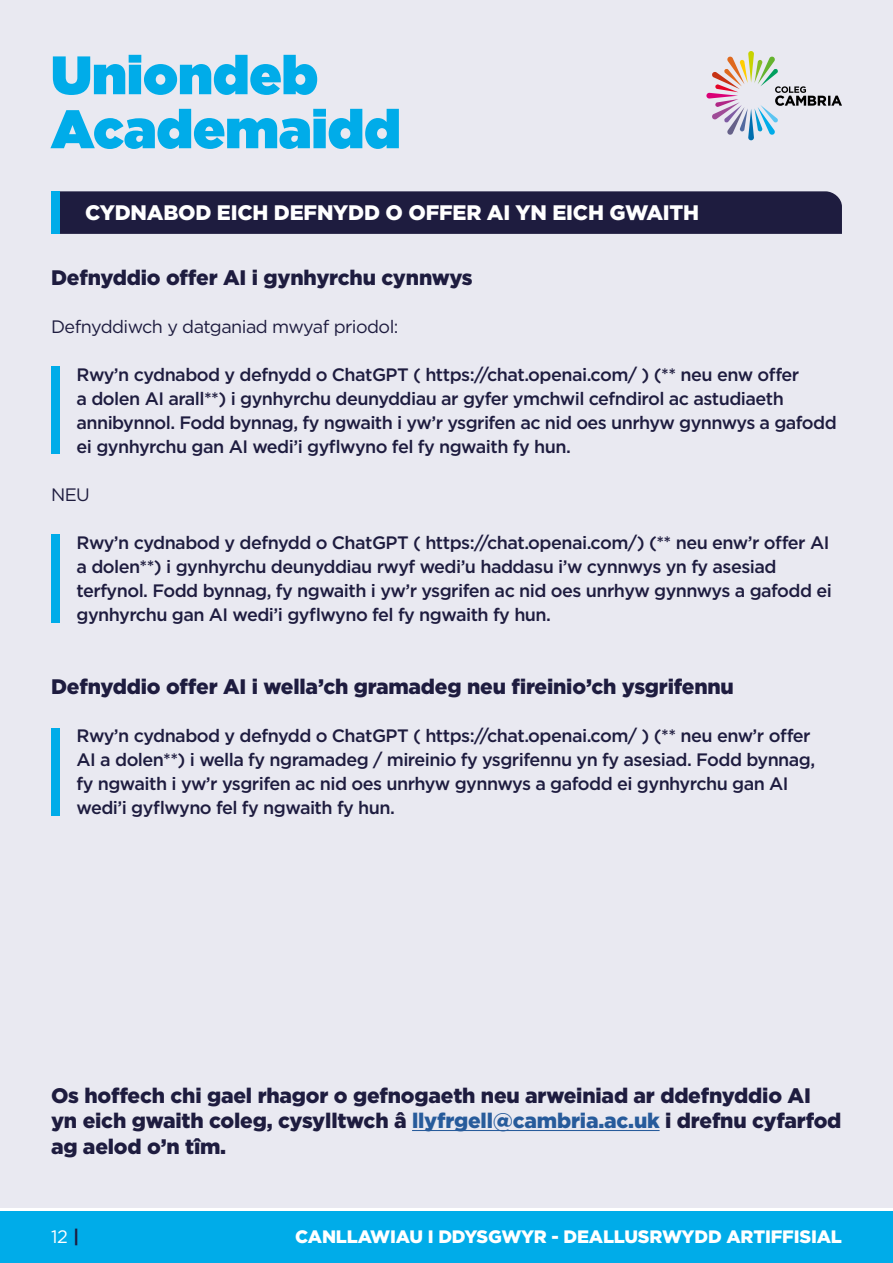
<style>
.page{position:relative;width:893px;height:1263px;background:#fff}
.page>*{position:absolute;margin:0;border:0;box-sizing:border-box;transform-origin:0 0}
.t1{font:900 54px/54px "Gotham";color:#00ace9}
.t2{font:900 21px/25.2px "Gotham";letter-spacing:-.01em;color:#1e1c3f}
.t3{font:900 21px "Gotham";letter-spacing:-.01em;color:#fff}
.t4{font:500 18px/24px "Gotham";letter-spacing:-.03em;color:#1e1c3f}
.t5{font:900 18px "Gotham";letter-spacing:-.01em;color:#fff}
.t6{font:18px "Gotham";letter-spacing:-.03em;color:#1e1c3f}
.t7{font:18px "Gotham";color:#fff}
.s1{color:#275b9b}
.s2{font-weight:700;color:#1e1c3f}
</style>
<div class="page">
<div style="left:0;top:1212px;width:893px;height:51px;background:#00ace9"></div>
<div style="left:0;top:0;width:893px;height:1208px;background:#e9e9f1"></div>
<div style="left:60px;top:191px;width:782px;height:43px;background:#1e1c3f"></div>
<div style="left:51px;top:191px;width:9px;height:43px;background:#00ace9"></div>
<svg style="left:706px;top:51px;width:136px;height:89px"></svg>
<hr style="left:412px;top:1130px;width:248px;height:1px;background:#275b9b">
<div style="left:51px;top:367px;width:9px;height:87px;background:#00ace9"></div>
<div style="left:51px;top:536px;width:9px;height:87px;background:#00ace9"></div>
<div style="left:51px;top:535px;width:9px;height:87px;background:#00ace9"></div>
<div style="left:51px;top:728px;width:9px;height:87px;background:#00ace9"></div>
<h1 class="t1" style="left:51px;top:47px;width:351px">Uniondeb<br>Academaidd</h1>
<p class="t3" style="left:85px;top:199px;width:616px">CYDNABOD EICH DEFNYDD O OFFER AI YN EICH GWAITH</p>
<p class="t2" style="left:51px;top:264px;width:423px">Defnyddio offer AI i gynhyrchu cynnwys</p>
<p class="t6" style="left:51px;top:315px;width:349px">Defnyddiwch y datganiad mwyaf priodol:</p>
<p class="t4" style="left:77px;top:362px;width:762px">Rwy’n cydnabod y defnydd o ChatGPT ( https://chat.openai.com/ ) (** neu enw offer<br>a dolen AI arall**) i gynhyrchu deunyddiau ar gyfer ymchwil cefndirol ac astudiaeth annibynnol. Fodd bynnag, fy ngwaith i yw’r ysgrifen ac nid oes unrhyw gynnwys a gafodd ei gynhyrchu gan AI wedi’i gyflwyno fel fy ngwaith fy hun.</p>
<p class="t6" style="left:51px;top:483px;width:40px">NEU</p>
<p class="t4" style="left:77px;top:530px;width:757px">Rwy’n cydnabod y defnydd o ChatGPT ( https://chat.openai.com/) (** neu enw’r offer AI a dolen**) i gynhyrchu deunyddiau rwyf wedi’u haddasu i’w cynnwys yn fy asesiad terfynol. Fodd bynnag, fy ngwaith i yw’r ysgrifen ac nid oes unrhyw gynnwys a gafodd ei gynhyrchu gan AI wedi’i gyflwyno fel fy ngwaith fy hun.</p>
<p class="t2" style="left:51px;top:674px;width:684px">Defnyddio offer AI i wella’ch gramadeg neu fireinio’ch ysgrifennu</p>
<p class="t4" style="left:77px;top:723px;width:740px">Rwy’n cydnabod y defnydd o ChatGPT ( https://chat.openai.com/ ) (** neu enw’r offer AI a dolen**) i wella fy ngramadeg / mireinio fy ysgrifennu yn fy asesiad. Fodd bynnag, fy ngwaith i yw’r ysgrifen ac nid oes unrhyw gynnwys a gafodd ei gynhyrchu gan AI wedi’i gyflwyno fel fy ngwaith fy hun.</p>
<p class="t2" style="left:51px;top:1083px;width:792px">Os hoffech chi gael rhagor o gefnogaeth neu arweiniad ar ddefnyddio AI yn eich gwaith coleg, cysylltwch â <span class="s1">llyfrgell@cambria.ac.uk</span> i drefnu cyfarfod ag aelod o’n tîm.</p>
<p class="t7" style="left:51px;top:1225px;width:30px">12 <span class="s2">|</span></p>
<p class="t5" style="left:295px;top:1224px;width:548px">CANLLAWIAU I DDYSGWYR - DEALLUSRWYDD ARTIFFISIAL</p>
</div>
